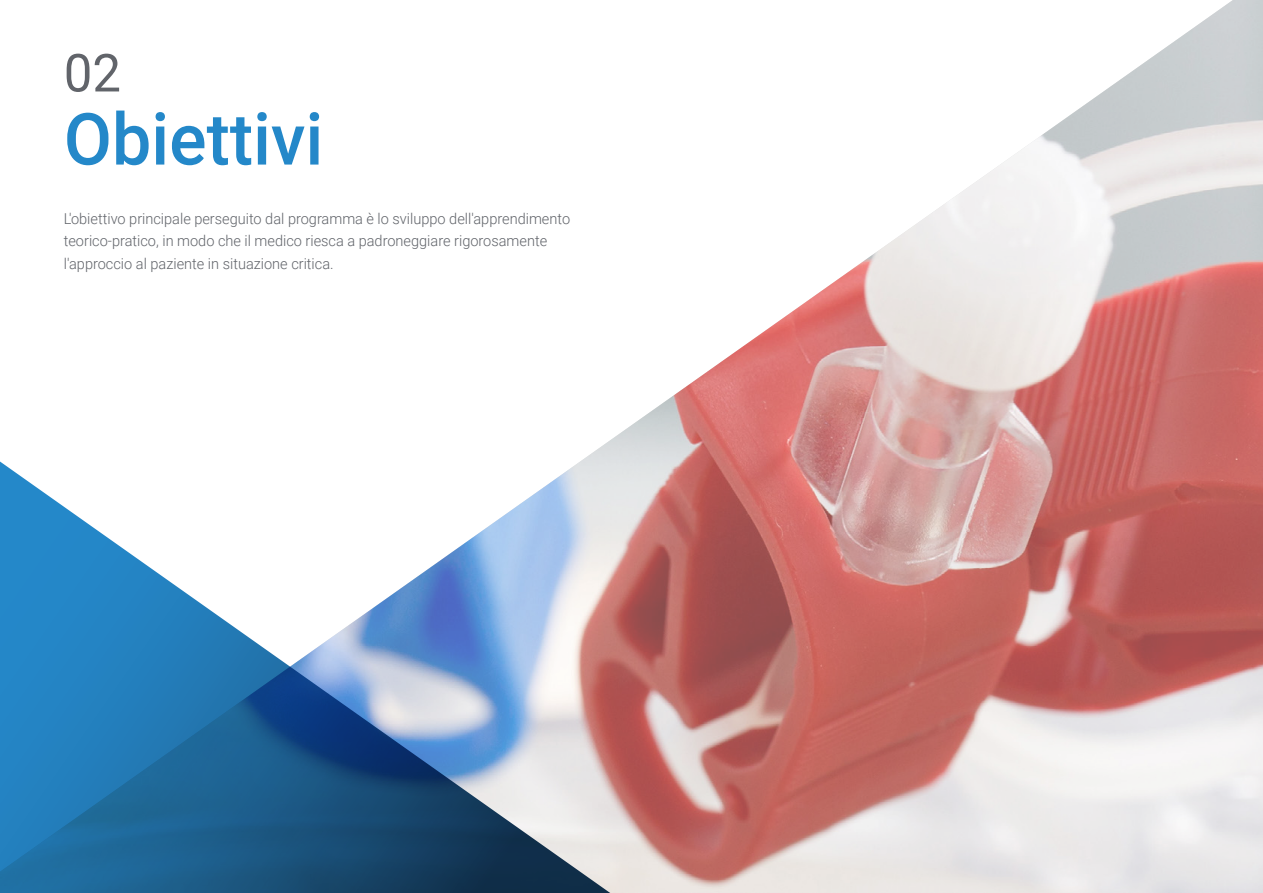
<style>
.page{position:relative;width:1263px;height:893px;background:#fff}
.page>*{position:absolute;margin:0;border:0;box-sizing:border-box;transform-origin:0 0}
.t1{font:500 72px "Roboto";color:#2488c9}
.t2{font:52.5px "Roboto";color:#61646a}
.t3{font:300 15px/22.5px "Roboto";color:#61646a}
</style>
<div class="page">
<img style="left:602px;top:0;width:661px;height:893px">
<svg style="left:0;top:446px;width:640px;height:447px"></svg>
<h2 class="t2" style="left:64px;top:36px;width:59px">02</h2>
<h1 class="t1" style="left:64px;top:89px;width:261px">Obiettivi</h1>
<p class="t3" style="left:64px;top:207px;width:508px">L'obiettivo principale perseguito dal programma è lo sviluppo dell'apprendimento teorico-pratico, in modo che il medico riesca a padroneggiare rigorosamente l'approccio al paziente in situazione critica.</p>
</div>
